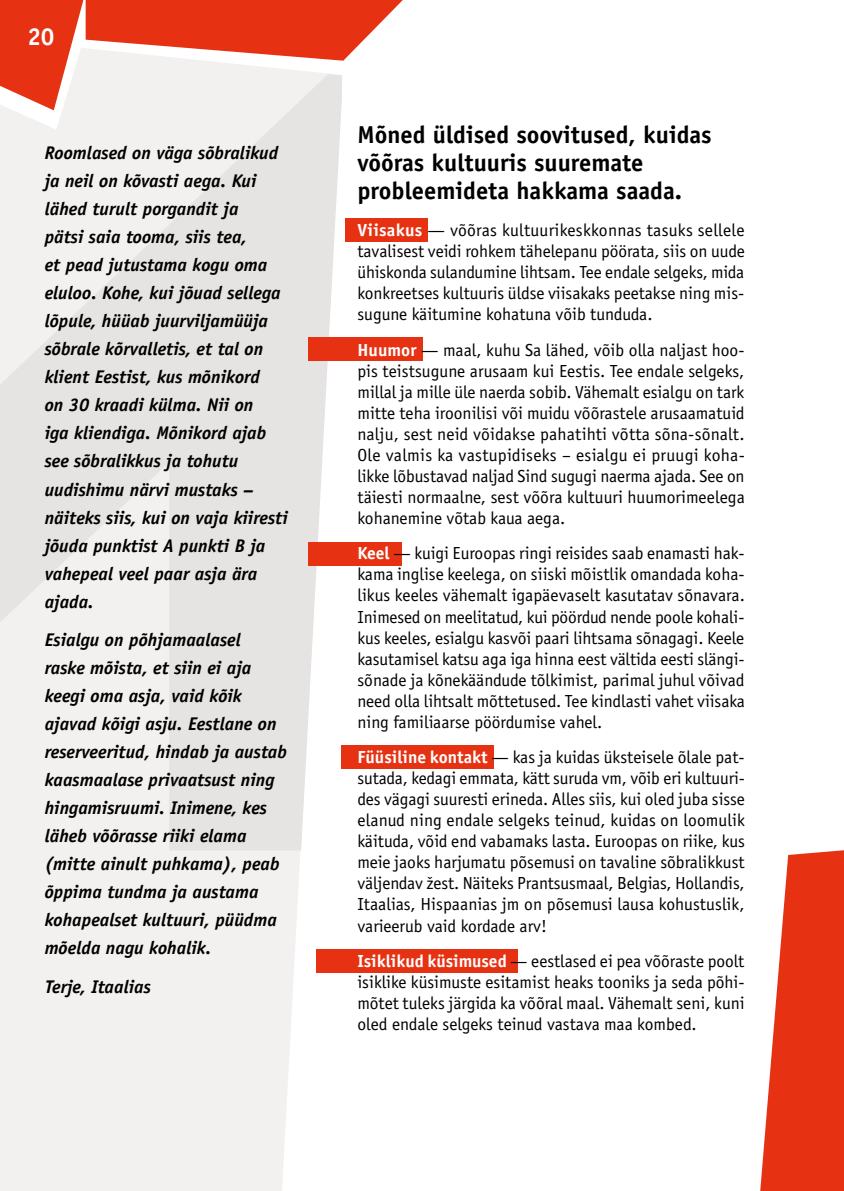
<style>
.page{position:relative;width:844px;height:1191px;background:#fff}
.page>*{position:absolute;margin:0;border:0;box-sizing:border-box;transform-origin:0 0}
.t1{font:700 24.5px/28px "Officina Sans Std";color:#000}
.t2{font:700 24.5px "Officina Sans Std";color:#fff}
.t3{font:italic 700 18.38px/28px "Officina Sans Std";color:#000}
.t4{font:17.5px/21px "Officina Sans Std";color:#000;text-align:justify}
.s1{font-weight:700;color:#fff}
</style>
<div class="page">
<svg style="left:0;top:850px;width:342px;height:341px;fill:#f3f1f0"></svg>
<svg style="left:0;top:110px;width:342px;height:740px;fill:#e6e4e2"></svg>
<svg style="left:760px;top:850px;width:83px;height:341px"></svg>
<div style="left:345px;top:218px;width:82px;height:23px;background:#e63213"></div>
<div style="left:308px;top:337px;width:114px;height:23px;background:#e63213"></div>
<div style="left:308px;top:542px;width:94px;height:23px;background:#e63213"></div>
<div style="left:316px;top:949px;width:202px;height:23px;background:#e63213"></div>
<div style="left:341px;top:745px;width:152px;height:23px;background:#e63213"></div>
<svg style="left:0;top:0;width:403px;height:110px"></svg>
<h1 class="t2" style="left:27px;top:21px;width:29px">20</h1>
<p class="t3" style="left:45px;top:139px;width:244px">Roomlased on väga sõbralikud ja neil on kõvasti aega. Kui lähed turult porgandit ja<br>pätsi saia tooma, siis tea,<br>et pead jutustama kogu oma eluloo. Kohe, kui jõuad sellega lõpule, hüüab juurviljamüüja sõbrale kõrvalletis, et tal on klient Eestist, kus mõnikord<br>on 30 kraadi külma. Nii on<br>iga kliendiga. Mõnikord ajab see sõbralikkus ja tohutu uudishimu närvi mustaks – näiteks siis, kui on vaja kiiresti jõuda punktist A punkti B ja vahepeal veel paar asja ära ajada.</p>
<p class="t3" style="left:45px;top:626px;width:244px">Esialgu on põhjamaalasel<br>raske mõista, et siin ei aja keegi oma asja, vaid kõik ajavad kõigi asju. Eestlane on reserveeritud, hindab ja austab kaasmaalase privaatsust ning hingamisruumi. Inimene, kes läheb võõrasse riiki elama (mitte ainult puhkama), peab õppima tundma ja austama kohapealset kultuuri, püüdma mõelda nagu kohalik.</p>
<p class="t3" style="left:45px;top:972px;width:108px">Terje, Itaalias</p>
<h1 class="t1" style="left:357px;top:120px;width:355px">Mõned üldised soovitused, kuidas võõras kultuuris suuremate probleemideta hakkama saada.</h1>
<p class="t4" style="left:357px;top:219px;width:389px"><span class="s1">Viisakus</span> — võõras kultuurikeskkonnas tasuks sellele tavalisest veidi rohkem tähelepanu pöörata, siis on uude ühiskonda sulandumine lihtsam. Tee endale selgeks, mida konkreetses kultuuris üldse viisakaks peetakse ning mis&shy;sugune käitumine kohatuna võib tunduda.</p>
<p class="t4" style="left:357px;top:339px;width:389px"><span class="s1">Huumor</span> — maal, kuhu Sa lähed, võib olla naljast hoo&shy;pis teistsugune arusaam kui Eestis. Tee endale selgeks, millal ja mille üle naerda sobib. Vähemalt esialgu on tark mitte teha iroonilisi või muidu võõrastele arusaamatuid nalju, sest neid võidakse pahatihti võtta sõna-sõnalt.<br>Ole valmis ka vastupidiseks – esialgu ei pruugi koha&shy;likke lõbustavad naljad Sind sugugi naerma ajada. See on täiesti normaalne, sest võõra kultuuri huumorimeelega kohanemine võtab kaua aega.</p>
<p class="t4" style="left:357px;top:543px;width:389px"><span class="s1">Keel</span> — kuigi Euroopas ringi reisides saab enamasti hak&shy;kama inglise keelega, on siiski mõistlik omandada koha&shy;likus keeles vähemalt igapäevaselt kasutatav sõnavara.<br>Inimesed on meelitatud, kui pöördud nende poole kohali&shy;kus keeles, esialgu kasvõi paari lihtsama sõnagagi. Keele kasutamisel katsu aga iga hinna eest vältida eesti slängi&shy;sõnade ja kõnekäändude tõlkimist, parimal juhul võivad need olla lihtsalt mõttetused. Tee kindlasti vahet viisaka ning familiaarse pöördumise vahel.</p>
<p class="t4" style="left:357px;top:747px;width:389px"><span class="s1">Füüsiline kontakt</span> — kas ja kuidas üksteisele õlale pat&shy;sutada, kedagi emmata, kätt suruda vm, võib eri kultuuri&shy;des vägagi suuresti erineda. Alles siis, kui oled juba sisse elanud ning endale selgeks teinud, kuidas on loomulik käituda, võid end vabamaks lasta. Euroopas on riike, kus meie jaoks harjumatu põsemusi on tavaline sõbralikkust väljendav žest. Näiteks Prantsusmaal, Belgias, Hollandis, Itaalias, Hispaanias jm on põsemusi lausa kohustuslik, varieerub vaid kordade arv!</p>
<p class="t4" style="left:357px;top:951px;width:388px"><span class="s1">Isiklikud küsimused</span> — eestlased ei pea võõraste poolt isiklike küsimuste esitamist heaks tooniks ja seda põhi&shy;mõtet tuleks järgida ka võõral maal. Vähemalt seni, kuni oled endale selgeks teinud vastava maa kombed.</p>
</div>
